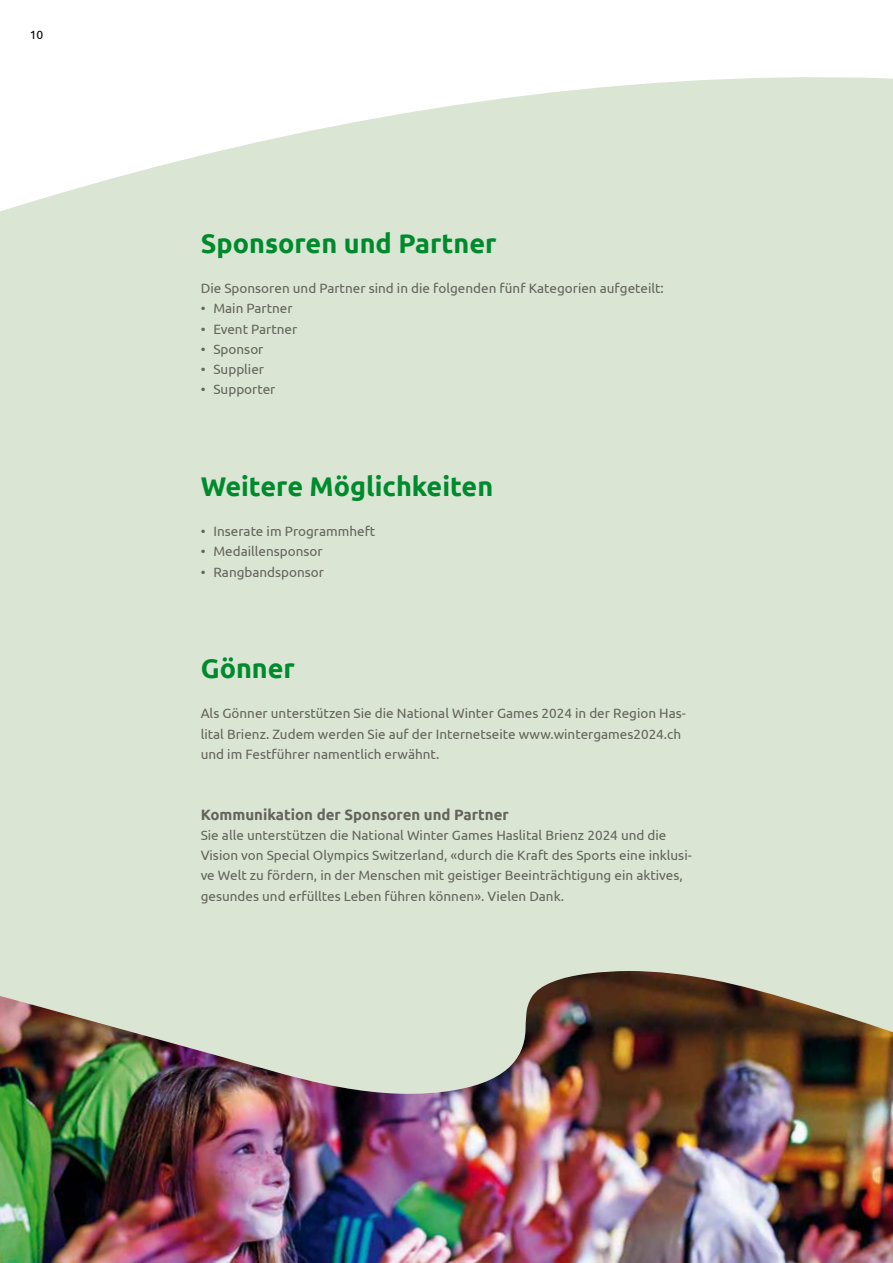
<style>
.page{position:relative;width:893px;height:1263px;background:#fff}
.page>*{position:absolute;margin:0;border:0;box-sizing:border-box;transform-origin:0 0}
.t1{font:700 27px "Ubuntu";color:#008a2e}
.t2{font:700 15px "Ubuntu";color:#64645c}
.t3{font:13.5px/20.2px "Ubuntu";color:#64645c}
.t4{font:12px "Ubuntu";color:#000}
</style>
<div class="page">
<div style="left:0;top:77px;width:893px;height:887px;background:#dae6d3"></div>
<div style="left:0;top:964px;width:893px;height:7px;background:#dae6d3"></div>
<img style="left:0;top:971px;width:893px;height:292px">
<p class="t4" style="left:30px;top:28px;width:15px">10</p>
<h1 class="t1" style="left:201px;top:227px;width:297px">Sponsoren und Partner</h1>
<p class="t3" style="left:201px;top:278px;width:465px">Die Sponsoren und Partner sind in die folgenden fünf Kategorien aufgeteilt:</p>
<p class="t3" style="left:201px;top:298px;width:93px">• Main Partner</p>
<p class="t3" style="left:201px;top:318px;width:98px">• Event Partner</p>
<p class="t3" style="left:201px;top:338px;width:64px">• Sponsor</p>
<p class="t3" style="left:201px;top:359px;width:65px">• Supplier</p>
<p class="t3" style="left:201px;top:379px;width:76px">• Supporter</p>
<h1 class="t1" style="left:201px;top:470px;width:294px">Weitere Möglichkeiten</h1>
<p class="t3" style="left:201px;top:521px;width:176px">• Inserate im Programmheft</p>
<p class="t3" style="left:201px;top:541px;width:124px">• Medaillensponsor</p>
<p class="t3" style="left:201px;top:561px;width:125px">• Rangbandsponsor</p>
<h1 class="t1" style="left:201px;top:652px;width:96px">Gönner</h1>
<p class="t3" style="left:201px;top:703px;width:487px">Als Gönner unterstützen Sie die National Winter Games 2024 in der Region Has&shy;lital Brienz. Zudem werden Sie auf der Internetseite www.wintergames2024.ch und im Festführer namentlich erwähnt.</p>
<p class="t2" style="left:201px;top:805px;width:310px">Kommunikation der Sponsoren und Partner</p>
<p class="t3" style="left:201px;top:824px;width:493px">Sie alle unterstützen die National Winter Games Haslital Brienz 2024 und die Vision von Special Olympics Switzerland, «durch die Kraft des Sports eine inklusi&shy;ve Welt zu fördern, in der Menschen mit geistiger Beeinträchtigung ein aktives, gesundes und erfülltes Leben führen können». Vielen Dank.</p>
</div>
